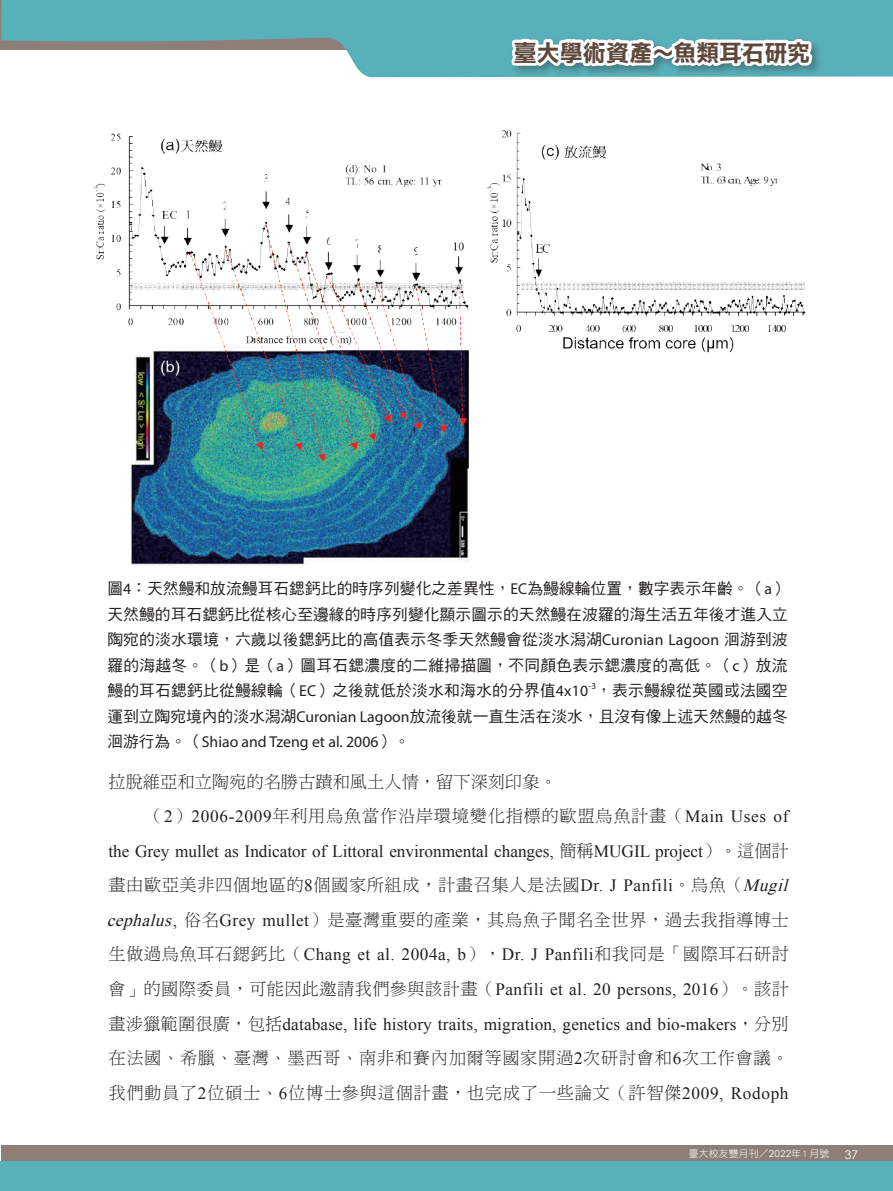
<style>
.page{position:relative;width:893px;height:1191px;background:#fff}
.page>*{position:absolute;margin:0;border:0;box-sizing:border-box;transform-origin:0 0}
.t1{font:22.95px "DF Li Hei Std W7";color:#5e483b}
.t2{font:17.25px/34.5px "DF Ming Std W3";letter-spacing:.03em;color:#231f20}
.t3{font:17.25px "Times New Roman";letter-spacing:.01em;color:#231f20}
.t4{font:17.25px/34.5px "DF Ming Std W3";color:#231f20}
.t5{font:17.25px "Times New Roman";letter-spacing:.03em;color:#231f20}
.t6{font:15.75px/25.5px "DF Hei Std W5";letter-spacing:.015em;color:#231f20;text-align:justify}
.t7{font:15.75px "Myriad Pro";color:#231f20}
.t8{font:12px "Century Gothic";color:#fff}
.t9{font:9.75px "DF Yuan Std W3";letter-spacing:.025em;color:#fff}
.t10{font:9.15px "Myriad Pro";color:#231f20}
.s1{font-family:"Myriad Pro"}
.s2{font-family:"DF Hei Std W5"}
.s3{font-family:"Times New Roman"}
.s4{font-family:"DF Ming Std W3"}
.s5{font-family:"Times New Roman";font-style:italic}
.s6{font-family:"Century Gothic"}
</style>
<div class="page">
<div style="left:1px;top:1145px;width:892px;height:46px;background:#8d7f77"></div>
<svg style="left:1px;top:0;width:892px;height:77px;fill:#58b0bb"></svg>
<div style="left:1px;top:1161px;width:892px;height:30px;background:#58b0bb"></div>
<div style="left:509px;top:37px;width:314px;height:41px;background:#231f20;opacity:.35"></div>
<svg style="left:503px;top:19px;width:312px;height:59px"></svg>
<img style="left:93px;top:130px;width:713px;height:435px">
<h1 class="t1" style="left:514px;top:40px;width:298px">臺大學術資產～魚類耳石研究</h1>
<p class="t6" style="left:107px;top:575px;width:682px">圖<span class="s1">4</span>：天然鰻和放流鰻耳石鍶鈣比的時序列變化之差異性，<span class="s1">EC</span>為鰻線輪位置，數字表示年齡。（<span class="s1">a</span>）天然鰻的耳石鍶鈣比從核心至邊緣的時序列變化顯示圖示的天然鰻在波羅的海生活五年後才進入立陶宛的淡水環境，六歲以後鍶鈣比的高值表示冬季天然鰻會從淡水潟湖<span class="s1">Curonian Lagoon</span> 洄游到波羅的海越冬。（<span class="s1">b</span>）是（<span class="s1">a</span>）圖耳石鍶濃度的二維掃描圖，不同顏色表示鍶濃度的高低。（<span class="s1">c</span>）放流鰻的耳石鍶鈣比從鰻線輪（<span class="s1">EC</span>）之後就低於淡水和海水的分界值<span class="s1">4x10</span></p>
<p class="t10" style="left:588px;top:680px;width:9px">-3</p>
<p class="t6" style="left:107px;top:677px;width:682px;text-align:right">，表示鰻線從英國或法國空<br>運到立陶宛境內的淡水潟湖<span class="s1">Curonian Lagoon</span>放流後就一直生活在淡水，且沒有像上述天然鰻的越冬</p>
<p class="t7" style="left:107px;top:732px;width:304px"><span class="s2">洄游行為。（</span>Shiao and Tzeng et al. 2006<span class="s2">）。</span></p>
<p class="t4" style="left:146px;top:764px;width:644px;text-indent:-38px">拉脫維亞和立陶宛的名勝古蹟和風土人情，留下深刻印象。<br>（<span class="s3">2</span>）<span class="s3">2006-2009</span>年利用烏魚當作沿岸環境變化指標的歐盟烏魚計畫（<span class="s3">Main Uses of</span></p>
<p class="t3" style="left:108px;top:839px;width:682px">the Grey mullet as Indicator of Littoral environmental changes, <span class="s4">簡稱</span>MUGIL project<span class="s4">）。這個計</span></p>
<p class="t2" style="left:107px;top:867px;width:688px">畫由歐亞美非四個地區的<span class="s3">8</span>個國家所組成，計畫召集人是法國<span class="s3">Dr. J Panfili</span>。烏魚（<span class="s5">Mugil cephalus</span><span class="s3">,</span> 俗名<span class="s3">Grey mullet</span>）是臺灣重要的產業，其烏魚子聞名全世界，過去我指導博士</p>
<p class="t5" style="left:108px;top:943px;width:682px"><span class="s4">生做過烏魚耳石鍶鈣比（</span>Chang et al. 2004a, b<span class="s4">），</span>Dr. J Panfili<span class="s4">和我同是「國際耳石研討</span></p>
<p class="t2" style="left:108px;top:971px;width:682px">會」的國際委員，可能因此邀請我們參與該計畫（<span class="s3">Panfili et al. 20 persons, 2016</span>）。該計</p>
<p class="t3" style="left:108px;top:1012px;width:682px"><span class="s4">畫涉獵範圍很廣，包括</span>database, life history traits, migration, genetics and bio-makers<span class="s4">，分別</span></p>
<p class="t2" style="left:108px;top:1040px;width:682px">在法國、希臘、臺灣、墨西哥、南非和賽內加爾等國家開過<span class="s3">2</span>次研討會和<span class="s3">6</span>次工作會議。我們動員了<span class="s3">2</span>位碩士、<span class="s3">6</span>位博士參與這個計畫，也完成了一些論文（許智傑<span class="s3">2009, Rodoph</span></p>
<p class="t9" style="left:689px;top:1148px;width:142px">臺大校友雙月刊／<span class="s6">2022</span>年 1月號</p>
<p class="t8" style="left:845px;top:1147px;width:15px">37</p>
</div>
